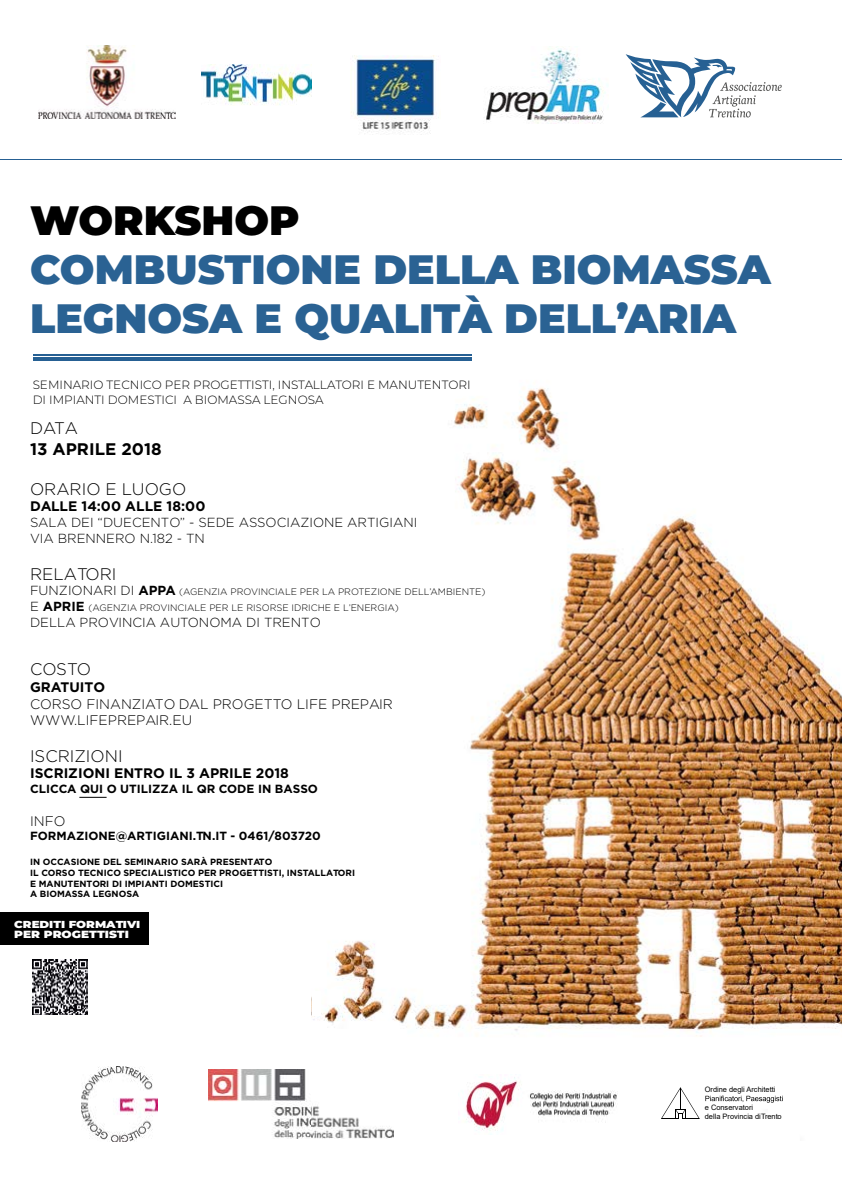
<style>
.page{position:relative;width:842px;height:1191px;background:#fff}
.page>*{position:absolute;margin:0;border:0;box-sizing:border-box;transform-origin:0 0}
.t1{font:900 41px/49.2px "Montserrat";color:#2a6293}
.t2{font:900 41px "Montserrat";color:#000}
.t3{font:300 16.8px "Gotham";color:#000}
.t4{font:700 16.8px "Gotham";color:#000}
.t5{font:300 13.8px/16.6px "Gotham";color:#000}
.t6{font:700 13.8px "Gotham";color:#000}
.t7{font:300 13.1px/15.8px "Gotham";color:#000}
.t8{font:300 12px/14.4px "Montserrat";color:#000}
.t9{font:700 11.8px "Gotham";color:#000}
.t10{font:900 10.4px "Montserrat";color:#fff;scale:1.16 1}
.t11{font:900 10.1px "Montserrat";color:#fff;scale:1.16 1}
.t12{font:300 9.4px/15.8px "Gotham";color:#000}
.t13{font:700 9px/10.8px "Gotham";color:#000}
.t14{font:7.4px/8.9px "Arial";color:#000}
.s1{font-size:13.1px}
.s2{font-weight:700;font-size:13.1px}
</style>
<div class="page">
<svg style="left:79px;top:797px;width:28px;height:1px"></svg>
<img style="left:312px;top:354px;width:530px;height:785px">
<img style="left:351px;top:56px;width:88px;height:79px">
<img style="left:81px;top:1067px;width:76px;height:74px">
<svg style="left:660px;top:1086px;width:123px;height:33px"></svg>
<img style="left:209px;top:1070px;width:184px;height:68px">
<img style="left:484px;top:48px;width:124px;height:76px">
<img style="left:38px;top:45px;width:137px;height:74px">
<img style="left:201px;top:65px;width:111px;height:41px">
<svg style="left:626px;top:54px;width:156px;height:63px"></svg>
<hr style="left:0;top:159px;width:842px;height:1px;background:#266093">
<hr style="left:33px;top:354px;width:438px;height:1px;background:#266093">
<hr style="left:33px;top:357px;width:438px;height:3px;background:#266093">
<div style="left:0;top:912px;width:148px;height:33px;background:#000"></div>
<img style="left:458px;top:1074px;width:165px;height:60px">
<img style="left:33px;top:960px;width:55px;height:55px">
<div style="left:312px;top:991px;width:9px;height:24px;background:#fff"></div>
<h1 class="t2" style="left:30px;top:189px;width:271px">WORKSHOP</h1>
<h1 class="t1" style="left:30px;top:242px;width:742px">COMBUSTIONE DELLA BIOMASSA<br>LEGNOSA E QUALITÀ DELL’ARIA</h1>
<h3 class="t8" style="left:33px;top:377px;width:440px">SEMINARIO TECNICO PER PROGETTISTI, INSTALLATORI E MANUTENTORI<br>DI IMPIANTI DOMESTICI A BIOMASSA LEGNOSA</h3>
<h2 class="t3" style="left:30px;top:418px;width:50px">DATA</h2>
<h2 class="t4" style="left:30px;top:437px;width:133px">13 APRILE 2018</h2>
<h2 class="t3" style="left:30px;top:478px;width:158px">ORARIO E LUOGO</h2>
<h3 class="t6" style="left:30px;top:497px;width:177px">DALLE 14:00 ALLE 18:00</h3>
<h3 class="t7" style="left:30px;top:514px;width:389px">SALA DEI “DUECENTO” - SEDE ASSOCIAZIONE ARTIGIANI<br>VIA BRENNERO N.182 - TN</h3>
<h2 class="t3" style="left:30px;top:563px;width:88px">RELATORI</h2>
<p class="t12" style="left:30px;top:584px;width:457px"><span class="s1">FUNZIONARI DI</span> <span class="s2">APPA</span> (AGENZIA PROVINCIALE PER LA PROTEZIONE DELL’AMBIENTE)<br><span class="s1">E</span> <span class="s2">APRIE</span> (AGENZIA PROVINCIALE PER LE RISORSE IDRICHE E L’ENERGIA)</p>
<h3 class="t7" style="left:30px;top:614px;width:292px">DELLA PROVINCIA AUTONOMA DI TRENTO</h3>
<h2 class="t3" style="left:30px;top:659px;width:62px">COSTO</h2>
<h3 class="t6" style="left:30px;top:678px;width:77px">GRATUITO</h3>
<h3 class="t5" style="left:30px;top:695px;width:364px">CORSO FINANZIATO DAL PROGETTO LIFE PREPAIR<br>WWW.LIFEPREPAIR.EU</h3>
<h2 class="t3" style="left:30px;top:745px;width:94px">ISCRIZIONI</h2>
<h3 class="t6" style="left:30px;top:764px;width:260px">ISCRIZIONI ENTRO IL 3 APRILE 2018</h3>
<h3 class="t9" style="left:30px;top:780px;width:289px">CLICCA QUI O UTILIZZA IL QR CODE IN BASSO</h3>
<h3 class="t5" style="left:30px;top:812px;width:37px">INFO</h3>
<h3 class="t9" style="left:30px;top:828px;width:292px">FORMAZIONE@ARTIGIANI.TN.IT - 0461/803720</h3>
<p class="t13" style="left:30px;top:856px;width:326px">IN OCCASIONE DEL SEMINARIO SARÀ PRESENTATO<br>IL CORSO TECNICO SPECIALISTICO PER PROGETTISTI, INSTALLATORI E MANUTENTORI DI IMPIANTI DOMESTICI<br>A BIOMASSA LEGNOSA</p>
<p class="t11" style="left:14px;top:917px;width:110px">CREDITI FORMATIVI</p>
<p class="t10" style="left:14px;top:926px;width:101px">PER PROGETTISTI</p>
<p class="t14" style="left:705px;top:1085px;width:72px">Ordine degli Architetti</p>
<p class="t14" style="left:705px;top:1103px;width:78px">e Conservatori<br>della Provincia diTrento</p>
</div>
